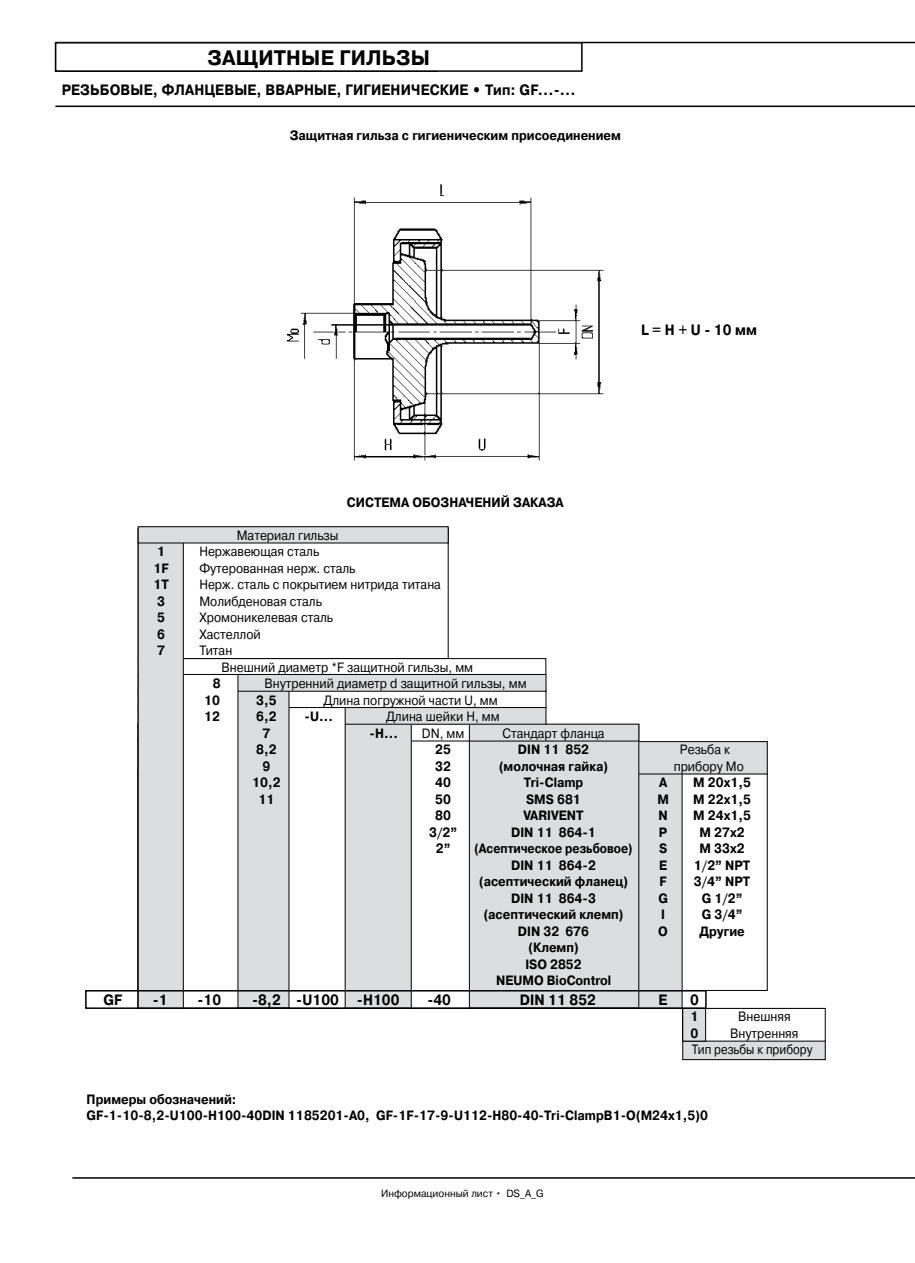
<style>
.page{position:relative;width:915px;height:1263px;background:#fff}
.page>*{position:absolute;margin:0;border:0;box-sizing:border-box;transform-origin:0 0}
.t1{font:700 21px "Pragmatica C";letter-spacing:.01em;color:#000;scale:.95 1}
.t2{font:700 15px "Pragmatica C";letter-spacing:.01em;color:#000;scale:.9 1}
.t3{font:700 13.5px/16.5px "Pragmatica C";color:#000;text-align:center;scale:.9 1}
.t4{font:13.5px/16.5px "Pragmatica C";color:#000;scale:.9 1}
.t5{font:700 13.5px "Pragmatica C";color:#000;scale:.85 1}
.t6{font:10.5px "Pragmatica C";color:#000;scale:.95 1}
</style>
<div class="page">
<hr style="left:55px;top:42px;width:859px;height:1px;background:#000">
<hr style="left:55px;top:106px;width:859px;height:1px;background:#000">
<hr style="left:72px;top:1177px;width:842px;height:2px;background:#000">
<div style="left:55px;top:42px;width:527px;height:30px;border:2px solid #000"></div>
<div style="left:138px;top:769px;width:544px;height:239px;background:#dcddde"></div>
<div style="left:138px;top:742px;width:629px;height:32px;background:#dcddde"></div>
<div style="left:138px;top:741px;width:629px;height:33px;border:1px solid #000"></div>
<div style="left:138px;top:724px;width:500px;height:284px;background:#dcddde"></div>
<div style="left:138px;top:739px;width:331px;height:269px;background:#fff"></div>
<div style="left:138px;top:724px;width:331px;height:17px;background:#fff"></div>
<div style="left:148px;top:719px;width:263px;height:289px;background:#dcddde"></div>
<div style="left:682px;top:1008px;width:143px;height:52px;background:#dcddde"></div>
<div style="left:682px;top:1008px;width:143px;height:52px;border:1px solid #000"></div>
<div style="left:682px;top:1008px;width:143px;height:33px;background:#fff"></div>
<div style="left:682px;top:1008px;width:143px;height:33px;border:1px solid #000"></div>
<div style="left:682px;top:1008px;width:23px;height:33px;background:#dcddde"></div>
<div style="left:682px;top:1008px;width:23px;height:33px;border:1px solid #000"></div>
<div style="left:138px;top:707px;width:407px;height:17px;background:#dcddde"></div>
<div style="left:139px;top:705px;width:206px;height:303px;background:#fff"></div>
<div style="left:138px;top:690px;width:408px;height:18px;border:1px solid #000"></div>
<div style="left:141px;top:690px;width:148px;height:318px;background:#dcddde"></div>
<div style="left:138px;top:674px;width:408px;height:17px;background:#dcddde"></div>
<div style="left:138px;top:528px;width:100px;height:480px;background:#fff"></div>
<div style="left:138px;top:658px;width:408px;height:17px;border:1px solid #000"></div>
<div style="left:138px;top:528px;width:45px;height:480px;background:#dcddde"></div>
<div style="left:138px;top:528px;width:46px;height:480px;border:1px solid #000"></div>
<div style="left:138px;top:527px;width:310px;height:16px;background:#dcddde"></div>
<div style="left:138px;top:526px;width:310px;height:17px;border:1px solid #000"></div>
<div style="left:85px;top:990px;width:621px;height:19px;border:2px solid #000"></div>
<img style="left:287px;top:184px;width:317px;height:277px">
<h1 class="t1" style="left:175px;top:46px;width:132px">АКСЕССУАР</h1>
<p class="t2" style="left:62px;top:81px;width:572px">РЕЗЬБОВЫЕ, ФЛАНЦЕВЫЕ, ВВАРНЫЕ, ГИГИЕНИЧЕСКИЕ • Тип: GF...-...</p>
<h1 class="t1" style="left:207px;top:46px;width:236px">ЗАЩИТНЫЕ ГИЛЬЗЫ</h1>
<p class="t3" style="left:289px;top:127px;width:369px">Защитная гильза с гигиеническим присоединением</p>
<p class="t4" style="left:237px;top:527px;width:115px">Материал гильзы</p>
<p class="t3" style="left:347px;top:494px;width:242px">СИСТЕМА ОБОЗНАЧЕНИЙ ЗАКАЗА</p>
<p class="t2" style="left:640px;top:321px;width:130px">L = H + U - 10 мм</p>
<p class="t3" style="left:157px;top:543px;width:10px">1</p>
<p class="t4" style="left:199px;top:543px;width:135px">Нержавеющая сталь</p>
<p class="t3" style="left:153px;top:560px;width:18px">1F</p>
<p class="t4" style="left:199px;top:560px;width:175px">Футерованная нерж. сталь</p>
<p class="t3" style="left:153px;top:576px;width:19px">1T</p>
<p class="t4" style="left:199px;top:576px;width:270px">Нерж. сталь с покрытием нитрида титана</p>
<p class="t3" style="left:157px;top:593px;width:10px">3</p>
<p class="t4" style="left:199px;top:593px;width:138px">Молибденовая сталь</p>
<p class="t3" style="left:157px;top:609px;width:10px">5</p>
<p class="t4" style="left:199px;top:609px;width:150px">Хромоникелевая сталь</p>
<p class="t3" style="left:157px;top:626px;width:10px">6</p>
<p class="t4" style="left:199px;top:626px;width:70px">Хастеллой</p>
<p class="t3" style="left:157px;top:642px;width:10px">7</p>
<p class="t4" style="left:221px;top:642px;width:281px;text-indent:-22px">Титан<br>Внешний диаметр *F защитной гильзы, мм</p>
<p class="t3" style="left:213px;top:675px;width:10px">8</p>
<p class="t4" style="left:264px;top:675px;width:293px">Внутренний диаметр d защитной гильзы, мм</p>
<p class="t3" style="left:204px;top:692px;width:19px">10</p>
<p class="t3" style="left:256px;top:692px;width:24px">3,5</p>
<p class="t4" style="left:323px;top:692px;width:195px">Длина погружной части U, мм</p>
<p class="t3" style="left:204px;top:708px;width:19px">12</p>
<p class="t3" style="left:256px;top:708px;width:24px">6,2</p>
<p class="t3" style="left:304px;top:708px;width:33px">-U...</p>
<p class="t4" style="left:386px;top:708px;width:128px">Длина шейки Н, мм</p>
<p class="t3" style="left:262px;top:725px;width:10px">7</p>
<p class="t3" style="left:369px;top:725px;width:33px">-H...</p>
<p class="t4" style="left:422px;top:725px;width:49px">DN, мм</p>
<p class="t4" style="left:502px;top:725px;width:115px">Стандарт фланца</p>
<p class="t3" style="left:256px;top:741px;width:24px">8,2</p>
<p class="t3" style="left:435px;top:741px;width:19px">25</p>
<p class="t3" style="left:517px;top:741px;width:81px">DIN 11 852</p>
<p class="t4" style="left:679px;top:741px;width:57px">Резьба к</p>
<p class="t3" style="left:262px;top:758px;width:10px">9</p>
<p class="t3" style="left:435px;top:758px;width:19px">32</p>
<p class="t3" style="left:498px;top:758px;width:123px">(молочная гайка)</p>
<p class="t4" style="left:673px;top:758px;width:79px">прибору Mo</p>
<p class="t3" style="left:252px;top:774px;width:33px">10,2</p>
<p class="t3" style="left:435px;top:774px;width:19px">40</p>
<p class="t3" style="left:523px;top:774px;width:68px">Tri-Clamp</p>
<p class="t3" style="left:658px;top:774px;width:11px">A</p>
<p class="t3" style="left:693px;top:774px;width:66px">М 20х1,5</p>
<p class="t3" style="left:258px;top:791px;width:19px">11</p>
<p class="t3" style="left:435px;top:791px;width:19px">50</p>
<p class="t3" style="left:526px;top:791px;width:62px">SMS 681</p>
<p class="t3" style="left:657px;top:791px;width:14px">M</p>
<p class="t3" style="left:693px;top:791px;width:66px">М 22х1,5</p>
<p class="t3" style="left:435px;top:807px;width:19px">80</p>
<p class="t3" style="left:523px;top:807px;width:68px">VARIVENT</p>
<p class="t3" style="left:658px;top:807px;width:12px">N</p>
<p class="t3" style="left:693px;top:807px;width:66px">М 24х1,5</p>
<p class="t3" style="left:429px;top:824px;width:33px">3/2”</p>
<p class="t3" style="left:511px;top:824px;width:96px">DIN 11 864-1</p>
<p class="t3" style="left:658px;top:824px;width:11px">P</p>
<p class="t3" style="left:699px;top:824px;width:52px">М 27х2</p>
<p class="t3" style="left:435px;top:840px;width:18px">2”</p>
<p class="t5" style="left:474px;top:841px;width:188px">(Асептическое резьбовое)</p>
<p class="t3" style="left:658px;top:840px;width:11px">S</p>
<p class="t3" style="left:699px;top:840px;width:52px">М 33х2</p>
<p class="t3" style="left:511px;top:857px;width:96px">DIN 11 864-2</p>
<p class="t3" style="left:659px;top:857px;width:10px">E</p>
<p class="t3" style="left:693px;top:857px;width:64px">1/2” NPT</p>
<p class="t3" style="left:478px;top:873px;width:167px">(асептический фланец)</p>
<p class="t3" style="left:659px;top:873px;width:10px">F</p>
<p class="t3" style="left:693px;top:873px;width:64px">3/4” NPT</p>
<p class="t3" style="left:511px;top:890px;width:96px">DIN 11 864-3</p>
<p class="t3" style="left:658px;top:890px;width:12px">G</p>
<p class="t3" style="left:701px;top:890px;width:47px">G 1/2”</p>
<p class="t3" style="left:483px;top:906px;width:157px">(асептический клемп)</p>
<p class="t3" style="left:661px;top:906px;width:6px">I</p>
<p class="t3" style="left:701px;top:906px;width:47px">G 3/4”</p>
<p class="t3" style="left:518px;top:923px;width:80px">DIN 32 676</p>
<p class="t3" style="left:658px;top:923px;width:12px">O</p>
<p class="t3" style="left:699px;top:923px;width:52px">Другие</p>
<p class="t3" style="left:496px;top:939px;width:129px">(Клемп)<br>ISO 2852<br>NEUMO BioControl</p>
<p class="t2" style="left:104px;top:991px;width:22px">GF</p>
<p class="t2" style="left:153px;top:991px;width:18px">-1</p>
<p class="t2" style="left:197px;top:991px;width:28px">-10</p>
<p class="t2" style="left:252px;top:991px;width:165px">-8,2 -U100 -H100</p>
<p class="t2" style="left:427px;top:991px;width:28px">-40</p>
<p class="t2" style="left:519px;top:991px;width:86px">DIN 11 852</p>
<p class="t2" style="left:658px;top:991px;width:11px">E</p>
<p class="t2" style="left:689px;top:991px;width:11px">0</p>
<p class="t3" style="left:690px;top:1008px;width:10px">1</p>
<p class="t4" style="left:737px;top:1008px;width:60px">Внешняя</p>
<p class="t3" style="left:690px;top:1025px;width:10px">0</p>
<p class="t4" style="left:691px;top:1025px;width:135px;text-indent:38px">Внутренняя<br>Тип резьбы к прибору</p>
<p class="t3" style="left:87px;top:1091px;width:692px;text-align:left">Примеры обозначений:<br>GF-1-10-8,2-U100-Н100-40DIN 1185201-A0, GF-1F-17-9-U112-Н80-40-Tri-ClampB1-O(М24х1,5)0</p>
<p class="t6" style="left:381px;top:1187px;width:172px">Информационный лист • DS_A_G</p>
</div>
